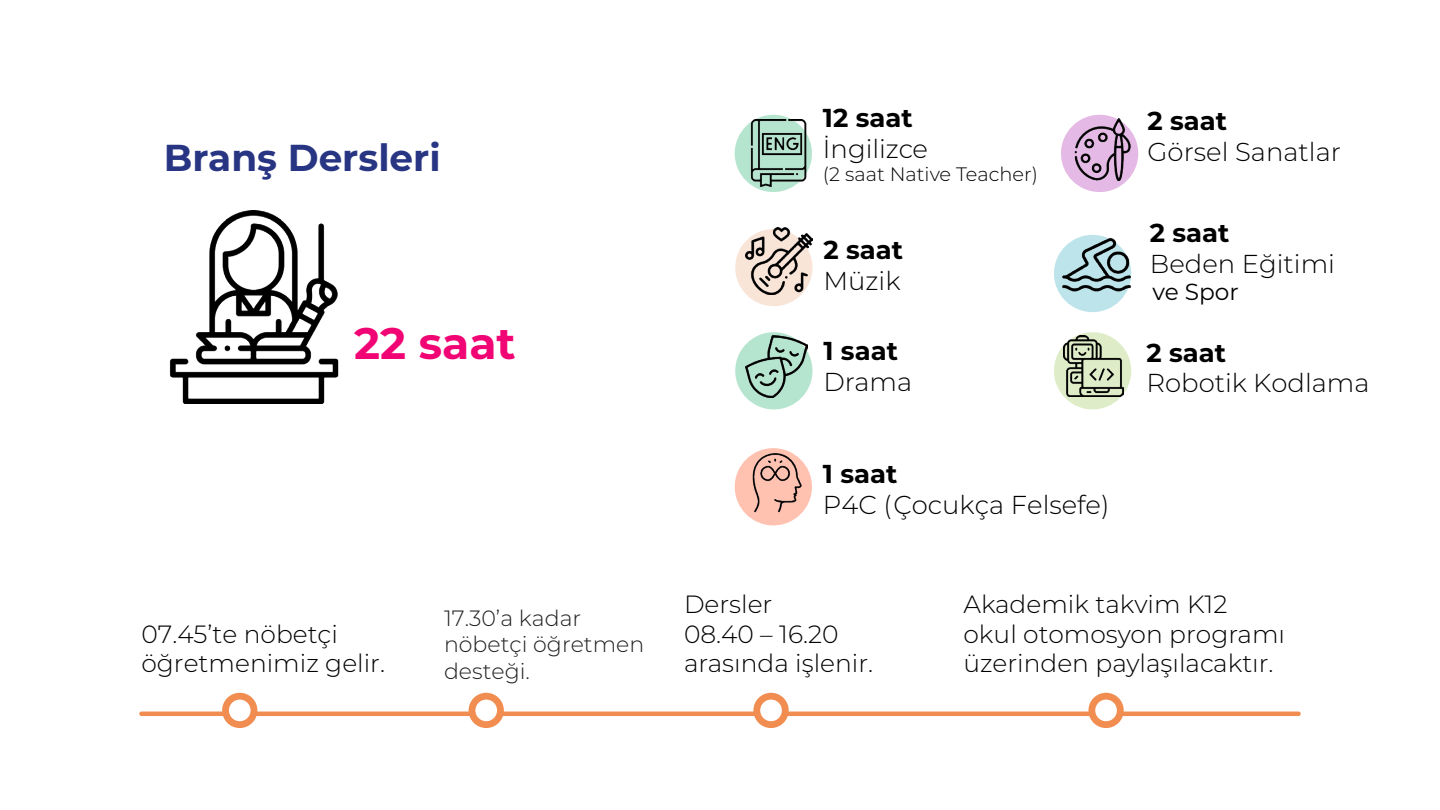
<style>
.page{position:relative;width:1440px;height:810px;background:#fff}
.page>*{position:absolute;margin:0;border:0;box-sizing:border-box;transform-origin:0 0}
.t1{font:700 44.1px "Montserrat";color:#f10574}
.t2{font:700 37.42px "Montserrat";color:#283583}
.t3{font:300 25.88px "Montserrat";color:#000}
.t4{font:700 25.88px "Montserrat";color:#000}
.t5{font:300 24.97px/29.9px "Montserrat";color:#000}
.t6{font:23.25px "Montserrat";color:#000}
.t7{font:300 22.12px/26.5px "Montserrat";color:#221f1f}
.t8{font:300 19.42px "Montserrat";color:#000}
</style>
<div class="page">
<svg style="left:735px;top:115px;width:77px;height:77px"></svg>
<div style="left:735px;top:229px;width:78px;height:77px;background:#f9e4d8;border-radius:50%"></div>
<div style="left:735px;top:332px;width:78px;height:77px;background:#b6e5cf;border-radius:50%"></div>
<div style="left:735px;top:448px;width:77px;height:77px;background:#ffc1b0;border-radius:50%"></div>
<div style="left:1061px;top:115px;width:77px;height:77px;background:#e4b9e5;border-radius:50%"></div>
<div style="left:1054px;top:235px;width:77px;height:77px;background:#bde4ea;border-radius:50%"></div>
<svg style="left:1054px;top:332px;width:77px;height:77px"></svg>
<img style="left:745px;top:120px;width:67px;height:67px">
<img style="left:746px;top:227px;width:67px;height:67px">
<img style="left:1071px;top:118px;width:63px;height:63px">
<img style="left:1059px;top:235px;width:73px;height:67px">
<img style="left:1064px;top:336px;width:60px;height:60px">
<img style="left:746px;top:335px;width:62px;height:62px">
<img style="left:747px;top:452px;width:60px;height:61px">
<hr style="left:141px;top:712px;width:1158px;height:4px;background:#f18d50">
<div style="left:226px;top:699px;width:28px;height:29px;background:#fff;border-radius:50%"></div>
<div style="left:222px;top:693px;width:35px;height:35px;border:7px solid #f18d50;border-radius:50%"></div>
<div style="left:469px;top:696px;width:28px;height:29px;background:#f18d50;border-radius:50%"></div>
<div style="left:472px;top:699px;width:28px;height:29px;background:#fff;border-radius:50%"></div>
<div style="left:469px;top:693px;width:35px;height:35px;border:7px solid #f18d50;border-radius:50%"></div>
<div style="left:757px;top:699px;width:28px;height:29px;background:#fff;border-radius:50%"></div>
<div style="left:753px;top:693px;width:36px;height:35px;border:7px solid #f18d50;border-radius:50%"></div>
<div style="left:1092px;top:699px;width:28px;height:29px;background:#fff;border-radius:50%"></div>
<div style="left:1088px;top:693px;width:36px;height:35px;border:7px solid #f18d50;border-radius:50%"></div>
<img style="left:169px;top:210px;width:170px;height:194px">
<h2 class="t2" style="left:164px;top:131px;width:278px">Branş Dersleri</h2>
<h1 class="t1" style="left:354px;top:311px;width:163px">22 saat</h1>
<p class="t5" style="left:141px;top:618px;width:245px">07.45’te nöbetçi öğretmenimiz gelir.</p>
<p class="t7" style="left:444px;top:604px;width:202px">17.30’a kadar nöbetçi öğretmen desteği.</p>
<p class="t4" style="left:823px;top:99px;width:91px">12 saat</p>
<p class="t3" style="left:823px;top:131px;width:107px">İngilizce</p>
<p class="t8" style="left:823px;top:161px;width:217px">(2 saat Native Teacher)</p>
<p class="t4" style="left:823px;top:231px;width:81px">2 saat</p>
<p class="t3" style="left:823px;top:263px;width:79px">Müzik</p>
<p class="t4" style="left:823px;top:332px;width:76px">1 saat</p>
<p class="t3" style="left:823px;top:365px;width:90px">Drama</p>
<p class="t4" style="left:823px;top:455px;width:76px">1 saat</p>
<p class="t3" style="left:823px;top:487px;width:288px">P4C (Çocukça Felsefe)</p>
<p class="t4" style="left:1148px;top:102px;width:81px">2 saat</p>
<p class="t3" style="left:1148px;top:134px;width:195px">Görsel Sanatlar</p>
<p class="t4" style="left:1150px;top:214px;width:81px">2 saat</p>
<p class="t3" style="left:1150px;top:246px;width:187px">Beden Eğitimi</p>
<p class="t6" style="left:1152px;top:276px;width:88px">ve Spor</p>
<p class="t4" style="left:1147px;top:334px;width:81px">2 saat</p>
<p class="t3" style="left:1147px;top:366px;width:224px">Robotik Kodlama</p>
<p class="t5" style="left:684px;top:588px;width:191px">Dersler<br>08.40 – 16.20 arasında işlenir.</p>
<p class="t5" style="left:964px;top:588px;width:323px">Akademik takvim K12 okul otomosyon programı üzerinden paylaşılacaktır.</p>
</div>
